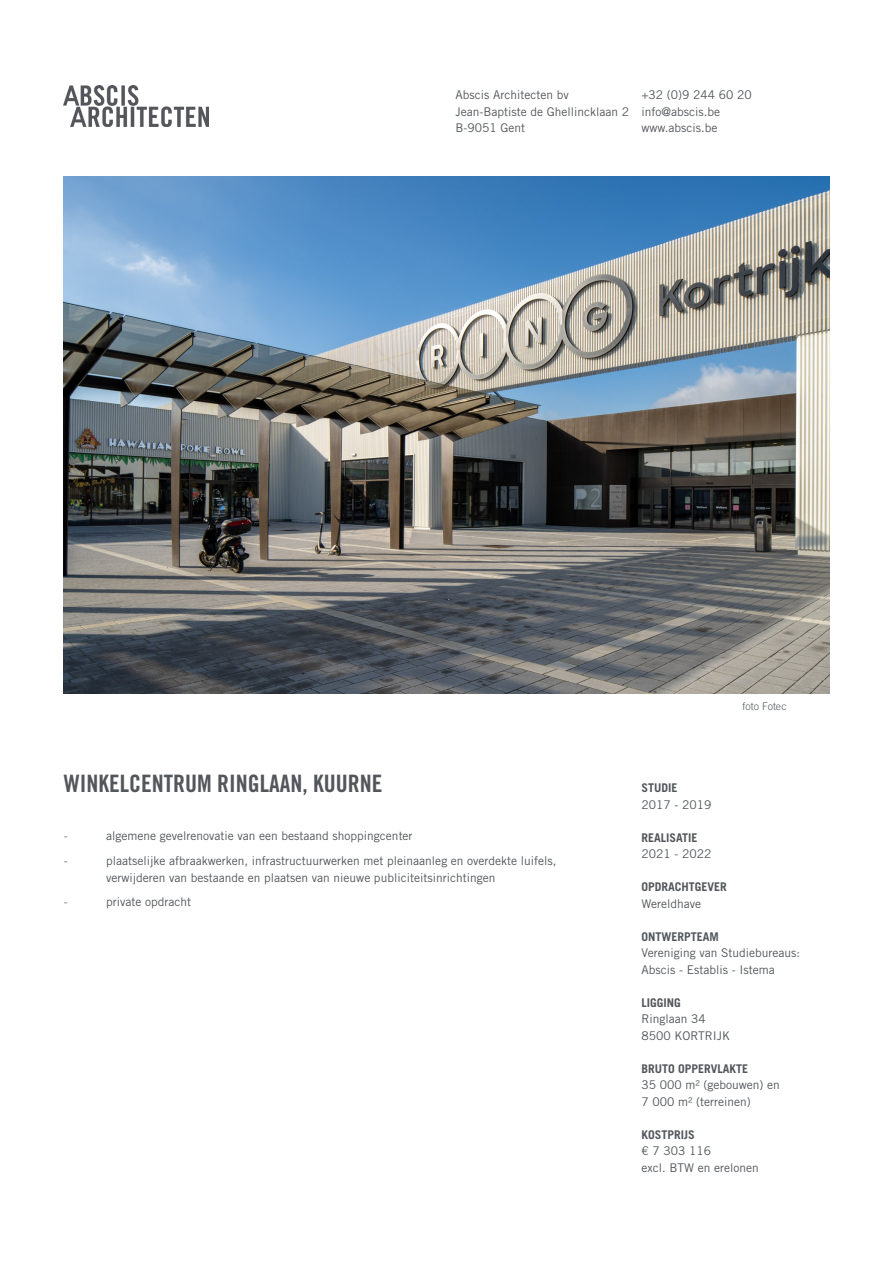
<style>
.page{position:relative;width:893px;height:1263px;background:#fff}
.page>*{position:absolute;margin:0;border:0;box-sizing:border-box;transform-origin:0 0}
.t1{font:24px "Trade Gothic LT Std Bd Cn 20";color:#53565a}
.t2{font:12px/16.5px "Trade Gothic LT Std";color:#53565a}
.t3{font:700 12px "Trade Gothic LT Std";color:#53565a}
.t4{font:300 12px "Trade Gothic LT Std";color:#53565a}
.t5{font:300 10.5px "Trade Gothic LT Std";letter-spacing:.005em;color:#53565a}
</style>
<div class="page">
<img style="left:64px;top:176px;width:765px;height:518px">
<img style="left:64px;top:85px;width:145px;height:42px">
<p class="t2" style="left:455px;top:86px;width:115px">Abscis Architecten bv</p>
<p class="t2" style="left:455px;top:103px;width:175px">Jean-Baptiste de Ghellincklaan 2</p>
<p class="t2" style="left:455px;top:119px;width:71px">B-9051 Gent</p>
<p class="t2" style="left:641px;top:86px;width:112px">+32 (0)9 244 60 20</p>
<p class="t2" style="left:641px;top:103px;width:80px">info@abscis.be</p>
<p class="t2" style="left:641px;top:119px;width:78px">www.abscis.be</p>
<p class="t1" style="left:64px;top:769px;width:320px">WINKELCENTRUM RINGLAAN, KUURNE</p>
<p class="t4" style="left:64px;top:829px;width:5px">-</p>
<p class="t2" style="left:106px;top:827px;width:308px">algemene gevelrenovatie van een bestaand shoppingcenter</p>
<p class="t4" style="left:64px;top:854px;width:5px">-</p>
<p class="t2" style="left:106px;top:852px;width:452px">plaatselijke afbraakwerken, infrastructuurwerken met pleinaanleg en overdekte luifels, verwijderen van bestaande en plaatsen van nieuwe publiciteitsinrichtingen</p>
<p class="t4" style="left:64px;top:895px;width:5px">-</p>
<p class="t2" style="left:106px;top:893px;width:86px">private opdracht</p>
<p class="t5" style="left:743px;top:700px;width:46px">foto Fotec</p>
<p class="t3" style="left:641px;top:780px;width:38px">STUDIE</p>
<p class="t2" style="left:641px;top:796px;width:71px">2017 - 2019</p>
<p class="t3" style="left:641px;top:830px;width:58px">REALISATIE</p>
<p class="t2" style="left:641px;top:845px;width:71px">2021 - 2022</p>
<p class="t3" style="left:641px;top:879px;width:87px">OPDRACHTGEVER</p>
<p class="t2" style="left:641px;top:895px;width:61px">Wereldhave</p>
<p class="t3" style="left:641px;top:929px;width:79px">ONTWERPTEAM</p>
<p class="t2" style="left:641px;top:944px;width:160px">Vereniging van Studiebureaus:</p>
<p class="t2" style="left:641px;top:961px;width:135px">Abscis - Establis - Istema</p>
<p class="t3" style="left:641px;top:995px;width:41px">LIGGING</p>
<p class="t2" style="left:641px;top:1010px;width:66px">Ringlaan 34</p>
<p class="t2" style="left:641px;top:1027px;width:90px">8500 KORTRIJK</p>
<p class="t3" style="left:641px;top:1061px;width:108px">BRUTO OPPERVLAKTE</p>
<p class="t2" style="left:641px;top:1076px;width:140px">35 000 m² (gebouwen) en</p>
<p class="t2" style="left:641px;top:1093px;width:111px">7 000 m² (terreinen)</p>
<p class="t3" style="left:641px;top:1127px;width:55px">KOSTPRIJS</p>
<p class="t2" style="left:641px;top:1142px;width:71px">€ 7 303 116</p>
<p class="t2" style="left:641px;top:1159px;width:119px">excl. BTW en erelonen</p>
</div>
